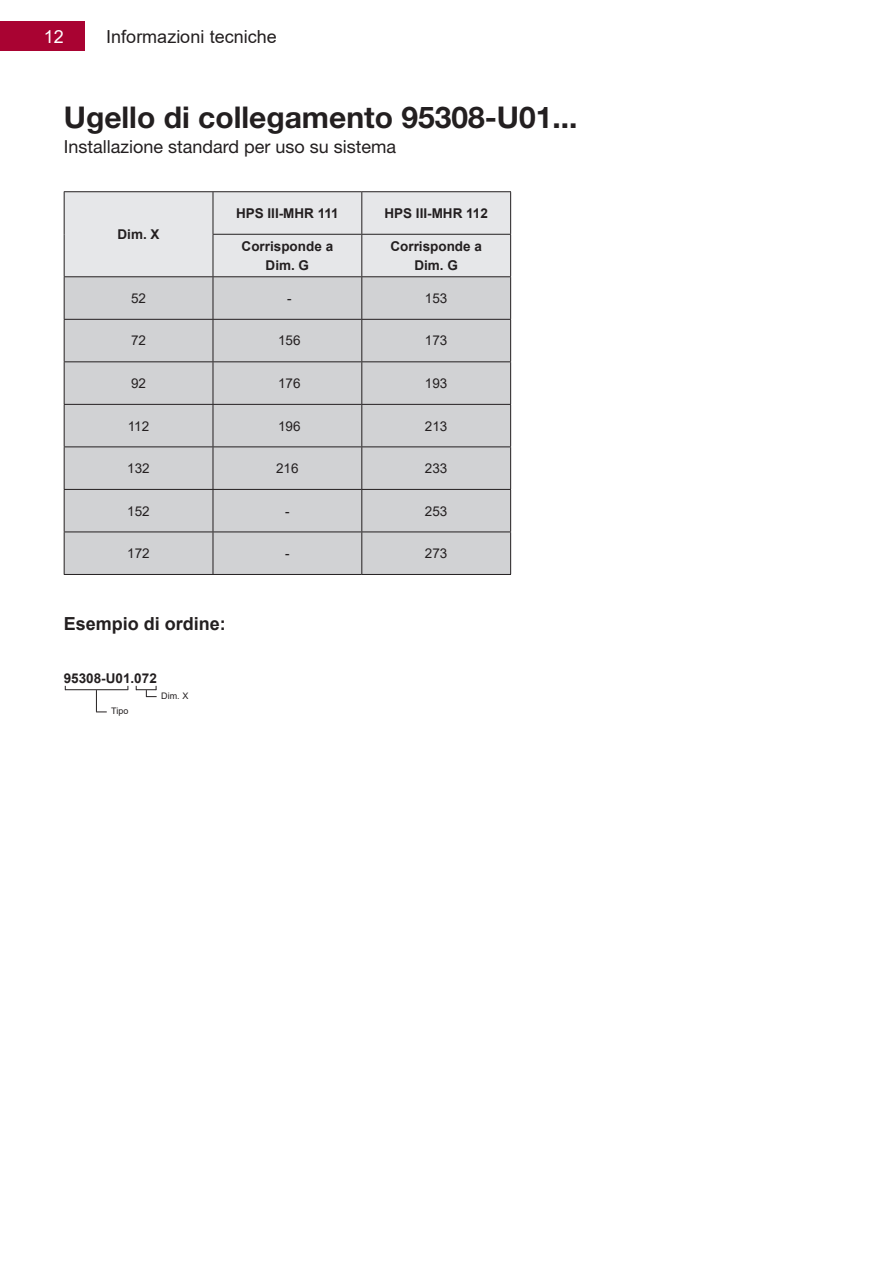
<style>
.page{position:relative;width:893px;height:1263px;background:#fff}
.page>*{position:absolute;margin:0;border:0;box-sizing:border-box;transform-origin:0 0}
.t1{font:700 30px "Helvetica Neue LT Std";color:#231f20}
.t2{font:18px "Helvetica Neue LT Std";color:#231f20}
.t3{font:18px "Arial";color:#231f20}
.t4{font:700 18px "Arial";color:#231f20}
.t5{font:18px "Arial";color:#fff}
.Arial-9pt-standard{font:700 13.5px/18.9px "Arial";color:#231f20;text-align:center}
.t6{font:13.5px "Arial";color:#231f20}
.t7{font:9px "Arial";color:#231f20}
</style>
<div class="page">
<div style="left:65px;top:192px;width:445px;height:84px;background:#e6e7e9"></div>
<div style="left:65px;top:277px;width:445px;height:297px;background:#d1d2d4"></div>
<hr style="left:64px;top:191px;width:149px;height:1px;background:#231f20">
<hr style="left:64px;top:192px;width:1px;height:42px;background:#231f20">
<hr style="left:213px;top:191px;width:149px;height:1px;background:#231f20">
<hr style="left:213px;top:192px;width:1px;height:42px;background:#231f20">
<hr style="left:362px;top:191px;width:149px;height:1px;background:#231f20">
<hr style="left:361px;top:192px;width:1px;height:42px;background:#231f20">
<hr style="left:510px;top:192px;width:1px;height:42px;background:#231f20">
<hr style="left:64px;top:234px;width:1px;height:42px;background:#231f20">
<hr style="left:213px;top:234px;width:149px;height:1px;background:#231f20">
<hr style="left:213px;top:235px;width:1px;height:41px;background:#231f20">
<hr style="left:362px;top:234px;width:149px;height:1px;background:#231f20">
<hr style="left:361px;top:235px;width:1px;height:41px;background:#231f20">
<hr style="left:510px;top:235px;width:1px;height:41px;background:#231f20">
<hr style="left:64px;top:276px;width:149px;height:1px;background:#231f20">
<hr style="left:64px;top:277px;width:1px;height:42px;background:#231f20">
<hr style="left:213px;top:276px;width:149px;height:1px;background:#231f20">
<hr style="left:213px;top:277px;width:1px;height:42px;background:#231f20">
<hr style="left:362px;top:276px;width:149px;height:1px;background:#231f20">
<hr style="left:361px;top:277px;width:1px;height:42px;background:#231f20">
<hr style="left:510px;top:277px;width:1px;height:42px;background:#231f20">
<hr style="left:64px;top:319px;width:149px;height:1px;background:#231f20">
<hr style="left:64px;top:320px;width:1px;height:41px;background:#231f20">
<hr style="left:213px;top:319px;width:149px;height:1px;background:#231f20">
<hr style="left:213px;top:320px;width:1px;height:41px;background:#231f20">
<hr style="left:362px;top:319px;width:149px;height:1px;background:#231f20">
<hr style="left:361px;top:320px;width:1px;height:41px;background:#231f20">
<hr style="left:510px;top:320px;width:1px;height:41px;background:#231f20">
<hr style="left:64px;top:361px;width:149px;height:1px;background:#231f20">
<hr style="left:64px;top:362px;width:1px;height:42px;background:#231f20">
<hr style="left:213px;top:361px;width:149px;height:1px;background:#231f20">
<hr style="left:213px;top:362px;width:1px;height:42px;background:#231f20">
<hr style="left:362px;top:361px;width:149px;height:1px;background:#231f20">
<hr style="left:361px;top:362px;width:1px;height:42px;background:#231f20">
<hr style="left:510px;top:362px;width:1px;height:42px;background:#231f20">
<hr style="left:64px;top:404px;width:149px;height:1px;background:#231f20">
<hr style="left:64px;top:405px;width:1px;height:41px;background:#231f20">
<hr style="left:213px;top:404px;width:149px;height:1px;background:#231f20">
<hr style="left:213px;top:405px;width:1px;height:41px;background:#231f20">
<hr style="left:362px;top:404px;width:149px;height:1px;background:#231f20">
<hr style="left:361px;top:405px;width:1px;height:41px;background:#231f20">
<hr style="left:510px;top:405px;width:1px;height:41px;background:#231f20">
<hr style="left:64px;top:446px;width:149px;height:1px;background:#231f20">
<hr style="left:64px;top:447px;width:1px;height:42px;background:#231f20">
<hr style="left:213px;top:446px;width:149px;height:1px;background:#231f20">
<hr style="left:213px;top:447px;width:1px;height:42px;background:#231f20">
<hr style="left:362px;top:446px;width:149px;height:1px;background:#231f20">
<hr style="left:361px;top:447px;width:1px;height:42px;background:#231f20">
<hr style="left:510px;top:447px;width:1px;height:42px;background:#231f20">
<hr style="left:64px;top:489px;width:149px;height:1px;background:#231f20">
<hr style="left:64px;top:490px;width:1px;height:41px;background:#231f20">
<hr style="left:213px;top:489px;width:149px;height:1px;background:#231f20">
<hr style="left:213px;top:490px;width:1px;height:41px;background:#231f20">
<hr style="left:362px;top:489px;width:149px;height:1px;background:#231f20">
<hr style="left:361px;top:490px;width:1px;height:41px;background:#231f20">
<hr style="left:510px;top:490px;width:1px;height:41px;background:#231f20">
<hr style="left:64px;top:531px;width:149px;height:1px;background:#231f20">
<hr style="left:64px;top:532px;width:1px;height:42px;background:#231f20">
<hr style="left:213px;top:531px;width:149px;height:1px;background:#231f20">
<hr style="left:213px;top:532px;width:1px;height:42px;background:#231f20">
<hr style="left:362px;top:531px;width:149px;height:1px;background:#231f20">
<hr style="left:361px;top:532px;width:1px;height:42px;background:#231f20">
<hr style="left:510px;top:532px;width:1px;height:42px;background:#231f20">
<hr style="left:64px;top:574px;width:149px;height:1px;background:#231f20">
<hr style="left:213px;top:574px;width:149px;height:1px;background:#231f20">
<hr style="left:362px;top:574px;width:149px;height:1px;background:#231f20">
<hr style="left:65px;top:689px;width:63px;height:1px;background:#231f20">
<svg style="left:136px;top:686px;width:21px;height:11px"></svg>
<svg style="left:96px;top:690px;width:11px;height:22px"></svg>
<div style="left:0;top:21px;width:85px;height:30px;background:#a90332"></div>
<h2 class="t5" style="left:44px;top:24px;width:22px">12</h2>
<p class="t3" style="left:106px;top:24px;width:172px">Informazioni tecniche</p>
<p class="t1" style="left:64px;top:98px;width:515px">Ugello di collegamento 95308-U01...</p>
<p class="t2" style="left:64px;top:136px;width:334px">Installazione standard per uso su sistema</p>
<p class="Arial-9pt-standard" style="left:118px;top:225px;width:44px">Dim. X</p>
<p class="Arial-9pt-standard" style="left:236px;top:204px;width:104px">HPS III-MHR 111</p>
<p class="Arial-9pt-standard" style="left:384px;top:204px;width:105px">HPS III-MHR 112</p>
<p class="Arial-9pt-standard" style="left:242px;top:237px;width:93px">Corrisponde a<br>Dim. G</p>
<p class="Arial-9pt-standard" style="left:390px;top:237px;width:93px">Corrisponde a<br>Dim. G</p>
<p class="t6" style="left:131px;top:289px;width:17px">52</p>
<p class="t6" style="left:287px;top:289px;width:6px">-</p>
<p class="t6" style="left:425px;top:289px;width:24px">153</p>
<p class="t6" style="left:131px;top:331px;width:17px">72</p>
<p class="t6" style="left:278px;top:331px;width:24px">156</p>
<p class="t6" style="left:425px;top:331px;width:24px">173</p>
<p class="t6" style="left:131px;top:374px;width:17px">92</p>
<p class="t6" style="left:278px;top:374px;width:24px">176</p>
<p class="t6" style="left:425px;top:374px;width:24px">193</p>
<p class="t6" style="left:128px;top:416px;width:23px">112</p>
<p class="t6" style="left:278px;top:416px;width:24px">196</p>
<p class="t6" style="left:425px;top:416px;width:24px">213</p>
<p class="t6" style="left:127px;top:459px;width:24px">132</p>
<p class="t6" style="left:276px;top:459px;width:24px">216</p>
<p class="t6" style="left:425px;top:459px;width:24px">233</p>
<p class="t6" style="left:127px;top:501px;width:24px">152</p>
<p class="t6" style="left:285px;top:501px;width:6px">-</p>
<p class="t6" style="left:425px;top:501px;width:24px">253</p>
<p class="t6" style="left:127px;top:544px;width:24px">172</p>
<p class="t6" style="left:285px;top:544px;width:6px">-</p>
<p class="t6" style="left:425px;top:544px;width:24px">273</p>
<p class="t4" style="left:64px;top:611px;width:164px">Esempio di ordine:</p>
<p class="Arial-9pt-standard" style="left:64px;top:669px;width:95px">95308-U01.072</p>
<p class="t7" style="left:161px;top:690px;width:29px">Dim. X</p>
<p class="t7" style="left:111px;top:705px;width:19px">Tipo</p>
</div>
